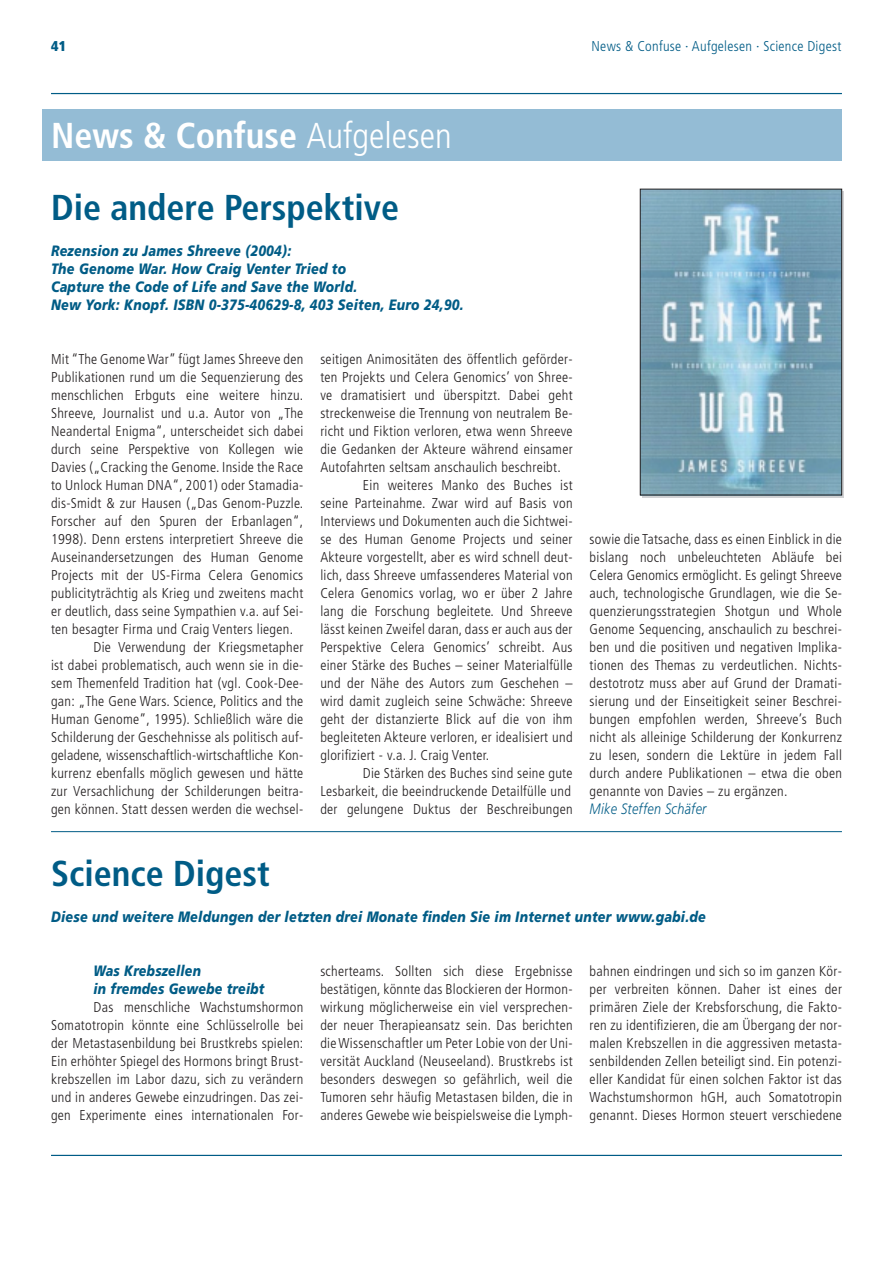
<style>
.page{position:relative;width:893px;height:1263px;background:#fff}
.page>*{position:absolute;margin:0;border:0;box-sizing:border-box;transform-origin:0 0}
.t1{font:700 condensed 36px "Frutiger LT";color:#005c86}
.t2{font:700 condensed 36px "Frutiger LT";color:#fff}
.t3{font:italic 900 15px/18px "Frutiger LT";letter-spacing:.02em;color:#005c86;scale:.84 1}
.t4{font:italic 900 15px/18px "Frutiger LT";letter-spacing:.02em;color:#005c86;scale:.83 1}
.t5{font:italic 300 15px "Frutiger LT";letter-spacing:.02em;color:#005c86;scale:.84 1}
.t6{font:300 condensed 14.25px/18px "Frutiger LT";letter-spacing:.02em;color:#231f20;text-align:justify}
.t7{font:300 condensed 14.25px "Frutiger LT";letter-spacing:.02em;color:#005c86}
.t8{font:900 condensed 14.25px "Frutiger LT";color:#005c86}
.s1{font-weight:300}
</style>
<div class="page">
<hr style="left:51px;top:93px;width:791px;height:1px;background:#005c86">
<hr style="left:51px;top:831px;width:791px;height:1px;background:#005c86">
<hr style="left:51px;top:1155px;width:791px;height:1px;background:#005c86">
<img style="left:642px;top:191px;width:198px;height:302px">
<div style="left:640px;top:189px;width:202px;height:306px;border:1px solid #231f20"></div>
<div style="left:43px;top:109px;width:799px;height:51px;background:#94bcd5"></div>
<p class="t8" style="left:51px;top:40px;width:17px">41</p>
<p class="t7" style="left:592px;top:40px;width:251px">News &amp; Confuse · Aufgelesen · Science Digest</p>
<h1 class="t2" style="left:51px;top:121px;width:402px">News &amp; Confuse <span class="s1">Aufgelesen</span></h1>
<h1 class="t1" style="left:51px;top:193px;width:350px">Die andere Perspektive</h1>
<p class="t3" style="left:51px;top:242px;width:493px">Rezension zu James Shreeve (2004):<br>The Genome War. How Craig Venter Tried to<br>Capture the Code of Life and Save the World.<br>New York: Knopf. ISBN 0-375-40629-8, 403 Seiten, Euro 24,90.</p>
<p class="t6" style="left:51px;top:351px;width:254px">Mit “The Genome War” fügt James Shreeve den</p>
<p class="t6" style="left:51px;top:369px;width:254px">Publikationen rund um die Sequenzierung des</p>
<p class="t6" style="left:51px;top:387px;width:254px">menschlichen Erbguts eine weitere hinzu.</p>
<p class="t6" style="left:51px;top:405px;width:254px">Shreeve, Journalist und u.a. Autor von „The</p>
<p class="t6" style="left:51px;top:423px;width:254px">Neandertal Enigma“, unterscheidet sich dabei</p>
<p class="t6" style="left:51px;top:441px;width:254px">durch seine Perspektive von Kollegen wie</p>
<p class="t6" style="left:51px;top:459px;width:254px">Davies („Cracking the Genome. Inside the Race</p>
<p class="t6" style="left:51px;top:477px;width:254px">to Unlock Human DNA“, 2001) oder Stamadia-</p>
<p class="t6" style="left:51px;top:495px;width:254px">dis-Smidt &amp; zur Hausen („Das Genom-Puzzle.</p>
<p class="t6" style="left:51px;top:513px;width:254px">Forscher auf den Spuren der Erbanlagen“,</p>
<p class="t6" style="left:51px;top:531px;width:254px">1998). Denn erstens interpretiert Shreeve die</p>
<p class="t6" style="left:51px;top:549px;width:254px">Auseinandersetzungen des Human Genome</p>
<p class="t6" style="left:51px;top:567px;width:254px">Projects mit der US-Firma Celera Genomics</p>
<p class="t6" style="left:51px;top:585px;width:254px">publicityträchtig als Krieg und zweitens macht</p>
<p class="t6" style="left:51px;top:603px;width:254px">er deutlich, dass seine Sympathien v.a. auf Sei-</p>
<p class="t6" style="left:51px;top:621px;width:244px">ten besagter Firma und Craig Venters liegen.</p>
<p class="t6" style="left:94px;top:639px;width:211px">Die Verwendung der Kriegsmetapher</p>
<p class="t6" style="left:51px;top:657px;width:254px">ist dabei problematisch, auch wenn sie in die-</p>
<p class="t6" style="left:51px;top:675px;width:254px">sem Themenfeld Tradition hat (vgl. Cook-Dee-</p>
<p class="t6" style="left:51px;top:693px;width:254px">gan: „The Gene Wars. Science, Politics and the</p>
<p class="t6" style="left:51px;top:711px;width:254px">Human Genome”, 1995). Schließlich wäre die</p>
<p class="t6" style="left:51px;top:729px;width:254px">Schilderung der Geschehnisse als politisch auf-</p>
<p class="t6" style="left:51px;top:747px;width:254px">geladene, wissenschaftlich-wirtschaftliche Kon-</p>
<p class="t6" style="left:51px;top:765px;width:254px">kurrenz ebenfalls möglich gewesen und hätte</p>
<p class="t6" style="left:51px;top:783px;width:254px">zur Versachlichung der Schilderungen beitra-</p>
<p class="t6" style="left:51px;top:801px;width:254px">gen können. Statt dessen werden die wechsel-</p>
<p class="t6" style="left:320px;top:351px;width:254px">seitigen Animositäten des öffentlich geförder-</p>
<p class="t6" style="left:320px;top:369px;width:254px">ten Projekts und Celera Genomics’ von Shree-</p>
<p class="t6" style="left:320px;top:387px;width:254px">ve dramatisiert und überspitzt. Dabei geht</p>
<p class="t6" style="left:320px;top:405px;width:254px">streckenweise die Trennung von neutralem Be-</p>
<p class="t6" style="left:320px;top:423px;width:254px">richt und Fiktion verloren, etwa wenn Shreeve</p>
<p class="t6" style="left:320px;top:441px;width:254px">die Gedanken der Akteure während einsamer</p>
<p class="t6" style="left:320px;top:459px;width:242px">Autofahrten seltsam anschaulich beschreibt.</p>
<p class="t6" style="left:363px;top:477px;width:211px">Ein weiteres Manko des Buches ist</p>
<p class="t6" style="left:320px;top:495px;width:254px">seine Parteinahme. Zwar wird auf Basis von</p>
<p class="t6" style="left:320px;top:513px;width:254px">Interviews und Dokumenten auch die Sichtwei-</p>
<p class="t6" style="left:320px;top:531px;width:254px">se des Human Genome Projects und seiner</p>
<p class="t6" style="left:320px;top:549px;width:254px">Akteure vorgestellt, aber es wird schnell deut-</p>
<p class="t6" style="left:320px;top:567px;width:254px">lich, dass Shreeve umfassenderes Material von</p>
<p class="t6" style="left:320px;top:585px;width:254px">Celera Genomics vorlag, wo er über 2 Jahre</p>
<p class="t6" style="left:320px;top:603px;width:254px">lang die Forschung begleitete. Und Shreeve</p>
<p class="t6" style="left:320px;top:621px;width:254px">lässt keinen Zweifel daran, dass er auch aus der</p>
<p class="t6" style="left:320px;top:639px;width:254px">Perspektive Celera Genomics’ schreibt. Aus</p>
<p class="t6" style="left:320px;top:657px;width:254px">einer Stärke des Buches – seiner Materialfülle</p>
<p class="t6" style="left:320px;top:675px;width:254px">und der Nähe des Autors zum Geschehen –</p>
<p class="t6" style="left:320px;top:693px;width:254px">wird damit zugleich seine Schwäche: Shreeve</p>
<p class="t6" style="left:320px;top:711px;width:254px">geht der distanzierte Blick auf die von ihm</p>
<p class="t6" style="left:320px;top:729px;width:254px">begleiteten Akteure verloren, er idealisiert und</p>
<p class="t6" style="left:320px;top:747px;width:170px">glorifiziert - v.a. J. Craig Venter.</p>
<p class="t6" style="left:363px;top:765px;width:211px">Die Stärken des Buches sind seine gute</p>
<p class="t6" style="left:320px;top:783px;width:252px">Lesbarkeit, die beeindruckende Detailfülle und</p>
<p class="t6" style="left:320px;top:801px;width:254px">der gelungene Duktus der Beschreibungen</p>
<p class="t6" style="left:590px;top:531px;width:254px">sowie die Tatsache, dass es einen Einblick in die bislang noch unbeleuchteten Abläufe bei Celera Genomics ermöglicht. Es gelingt Shreeve auch, technologische Grundlagen, wie die Se&shy;quenzierungsstrategien Shotgun und Whole Genome Sequencing, anschaulich zu beschrei&shy;ben und die positiven und negativen Implika&shy;tionen des Themas zu verdeutlichen. Nichts&shy;destotrotz muss aber auf Grund der Dramati&shy;sierung und der Einseitigkeit seiner Beschrei&shy;bungen empfohlen werden, Shreeve’s Buch nicht als alleinige Schilderung der Konkurrenz zu lesen, sondern die Lektüre in jedem Fall durch andere Publikationen – etwa die oben genannte von Davies – zu ergänzen.</p>
<p class="t5" style="left:590px;top:802px;width:141px">Mike Steffen Schäfer</p>
<h1 class="t1" style="left:51px;top:859px;width:220px">Science Digest</h1>
<p class="t3" style="left:51px;top:908px;width:781px">Diese und weitere Meldungen der letzten drei Monate finden Sie im Internet unter www.gabi.de</p>
<p class="t4" style="left:94px;top:962px;width:207px">Was Krebszellen<br>in fremdes Gewebe treibt</p>
<p class="t6" style="left:51px;top:999px;width:254px;text-indent:43px">Das menschliche Wachstumshormon Somatotropin könnte eine Schlüsselrolle bei der Metastasenbildung bei Brustkrebs spielen:<br>Ein erhöhter Spiegel des Hormons bringt Brust&shy;krebszellen im Labor dazu, sich zu verändern und in anderes Gewebe einzudringen. Das zei&shy;gen Experimente eines internationalen For-</p>
<p class="t6" style="left:320px;top:963px;width:254px">scherteams. Sollten sich diese Ergebnisse bestätigen, könnte das Blockieren der Hormon&shy;wirkung möglicherweise ein viel versprechen&shy;der neuer Therapieansatz sein. Das berichten die Wissenschaftler um Peter Lobie von der Uni&shy;versität Auckland (Neuseeland). Brustkrebs ist besonders deswegen so gefährlich, weil die Tumoren sehr häufig Metastasen bilden, die in anderes Gewebe wie beispielsweise die Lymph-</p>
<p class="t6" style="left:590px;top:963px;width:254px">bahnen eindringen und sich so im ganzen Kör&shy;per verbreiten können. Daher ist eines der primären Ziele der Krebsforschung, die Fakto&shy;ren zu identifizieren, die am Übergang der nor&shy;malen Krebszellen in die aggressiven metasta&shy;senbildenden Zellen beteiligt sind. Ein potenzi&shy;eller Kandidat für einen solchen Faktor ist das Wachstumshormon hGH, auch Somatotropin genannt. Dieses Hormon steuert verschiedene</p>
</div>
